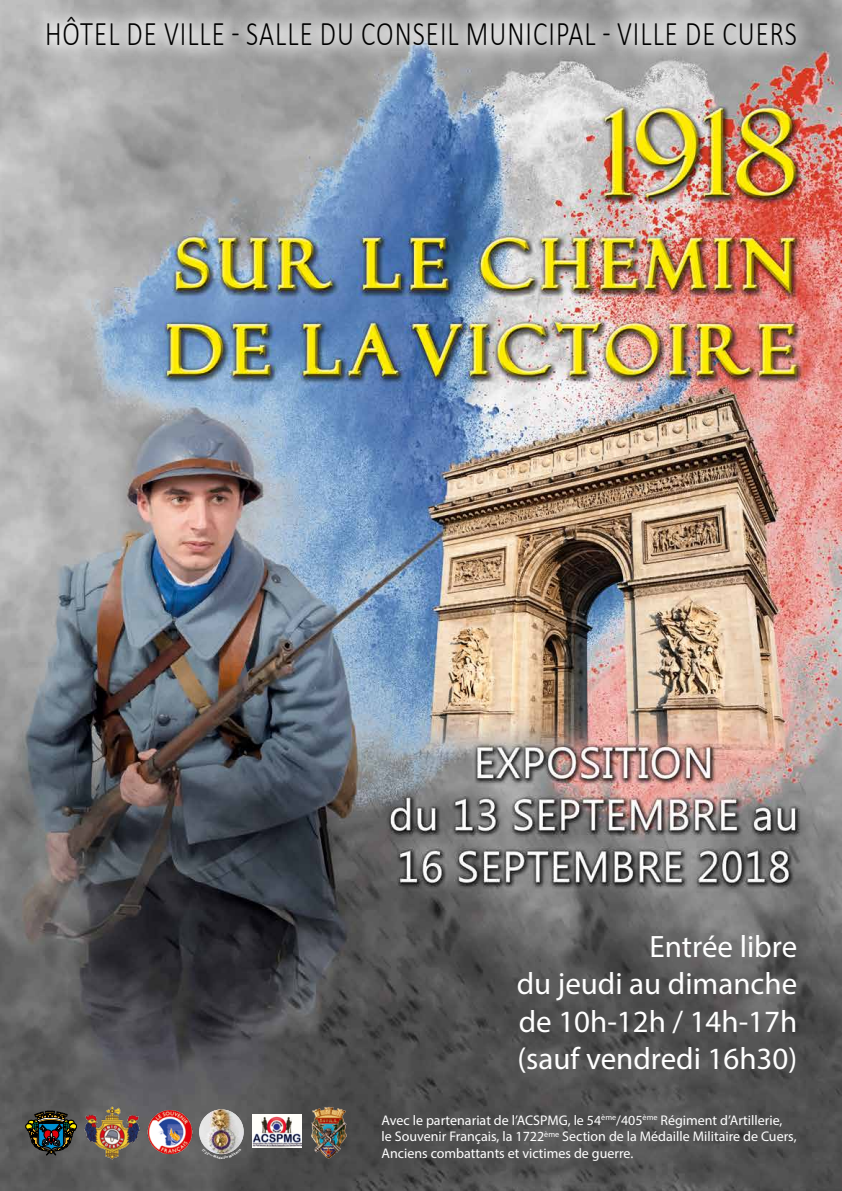
<style>
.page{position:relative;width:842px;height:1191px;background:#fff}
.page>*{position:absolute;margin:0;border:0;box-sizing:border-box;transform-origin:0 0}
.t1{font:300 34.7px "Calibri";letter-spacing:.04em;color:#000;scale:.77 1}
.t2{font:31px/37.2px "Myriad Pro";color:#fff;text-align:justify}
.t3{font:14px/16.8px "Myriad Pro";color:#fff}
</style>
<div class="page">
<img style="left:0;top:0;width:842px;height:1191px">
<div style="left:29px;top:0;width:785px;height:64px;background:#fff;opacity:.75"></div>
<img style="left:144px;top:1108px;width:51px;height:47px">
<img style="left:252px;top:1114px;width:50px;height:33px">
<img style="left:82px;top:1103px;width:59px;height:57px">
<svg style="left:26px;top:1111px;width:51px;height:44px;background:#3b413a"></svg>
<img style="left:199px;top:1109px;width:45px;height:45px;border-radius:22px">
<img style="left:303px;top:1098px;width:46px;height:63px">
<svg style="left:202px;top:1148px;width:39px;height:10px"></svg>
<h1 class="t1" style="left:45px;top:12px;width:978px">HÔTEL DE VILLE - SALLE DU CONSEIL MUNICIPAL - VILLE DE CUERS</h1>
<h2 class="t2" style="left:517px;top:927px;width:282px;text-indent:133px">Entrée libre du jeudi au dimanche de 10h-12h / 14h-17h (sauf vendredi 16h30)</h2>
<p class="t3" style="left:382px;top:1111px;width:416px">Avec le partenariat de l’ACSPMG, le 54<sup>ème</sup>/405<sup>ème</sup> Régiment d’Artillerie,<br>le Souvenir Français, la 1722<sup>ème</sup> Section de la Médaille Militaire de Cuers,<br>Anciens combattants et victimes de guerre.</p>
</div>
